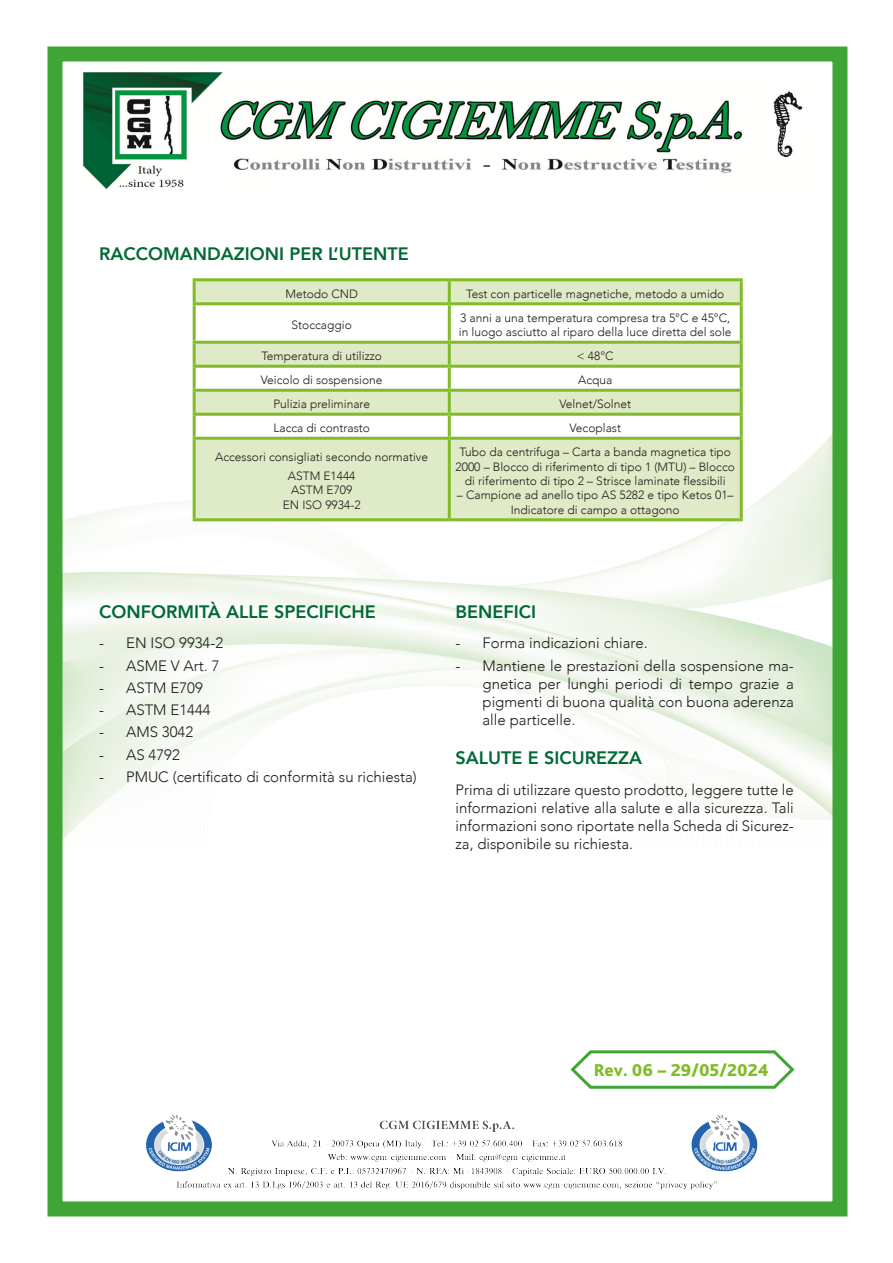
<style>
.page{position:relative;width:893px;height:1263px;background:#fff}
.page>*{position:absolute;margin:0;border:0;box-sizing:border-box;transform-origin:0 0}
.t1{font:800 18px "Avenir";color:#006935}
.t2{font:800 18px "Bliss Pro";color:#81bb27}
.t3{font:300 15px/18px "Avenir";color:#1d1d1b;text-align:justify}
.t4{font:300 12px/14.4px "Avenir";color:#1d1d1b;text-align:center}
</style>
<div class="page">
<div style="left:48px;top:46px;width:799px;height:1170px;border:15px solid #3fa535"></div>
<img style="left:82px;top:72px;width:721px;height:119px">
<img style="left:109px;top:1114px;width:676px;height:87px">
<svg style="left:570px;top:1050px;width:225px;height:39px"></svg>
<svg style="left:196px;top:281px;width:544px;height:237px;fill:#dfebc6"></svg>
<hr style="left:449px;top:278px;width:294px;height:3px;background:#81bb27">
<hr style="left:740px;top:281px;width:3px;height:21px;background:#81bb27">
<hr style="left:449px;top:302px;width:294px;height:3px;background:#81bb27">
<hr style="left:740px;top:305px;width:3px;height:36px;background:#81bb27">
<hr style="left:740px;top:344px;width:3px;height:21px;background:#81bb27">
<hr style="left:740px;top:392px;width:3px;height:21px;background:#81bb27">
<hr style="left:193px;top:413px;width:256px;height:3px;background:#81bb27">
<hr style="left:449px;top:413px;width:294px;height:3px;background:#81bb27">
<hr style="left:740px;top:416px;width:3px;height:21px;background:#81bb27">
<hr style="left:193px;top:437px;width:256px;height:3px;background:#81bb27">
<hr style="left:449px;top:437px;width:294px;height:3px;background:#81bb27">
<hr style="left:740px;top:440px;width:3px;height:78px;background:#81bb27">
<hr style="left:193px;top:518px;width:256px;height:3px;background:#81bb27">
<hr style="left:449px;top:518px;width:294px;height:3px;background:#81bb27">
<hr style="left:193px;top:341px;width:256px;height:3px;background:#81bb27">
<hr style="left:449px;top:341px;width:294px;height:3px;background:#81bb27">
<hr style="left:193px;top:365px;width:256px;height:3px;background:#81bb27">
<hr style="left:449px;top:365px;width:294px;height:3px;background:#81bb27">
<hr style="left:740px;top:368px;width:3px;height:21px;background:#81bb27">
<hr style="left:193px;top:389px;width:256px;height:3px;background:#81bb27">
<hr style="left:449px;top:389px;width:294px;height:3px;background:#81bb27">
<hr style="left:193px;top:278px;width:256px;height:3px;background:#81bb27">
<hr style="left:193px;top:281px;width:3px;height:21px;background:#81bb27">
<hr style="left:448px;top:281px;width:3px;height:21px;background:#81bb27">
<hr style="left:193px;top:302px;width:256px;height:3px;background:#81bb27">
<hr style="left:193px;top:305px;width:3px;height:36px;background:#81bb27">
<hr style="left:448px;top:305px;width:3px;height:36px;background:#81bb27">
<hr style="left:193px;top:344px;width:3px;height:21px;background:#81bb27">
<hr style="left:448px;top:344px;width:3px;height:21px;background:#81bb27">
<hr style="left:193px;top:368px;width:3px;height:21px;background:#81bb27">
<hr style="left:448px;top:368px;width:3px;height:21px;background:#81bb27">
<hr style="left:193px;top:392px;width:3px;height:21px;background:#81bb27">
<hr style="left:448px;top:392px;width:3px;height:21px;background:#81bb27">
<hr style="left:193px;top:416px;width:3px;height:21px;background:#81bb27">
<hr style="left:448px;top:416px;width:3px;height:21px;background:#81bb27">
<hr style="left:193px;top:440px;width:3px;height:78px;background:#81bb27">
<hr style="left:448px;top:440px;width:3px;height:78px;background:#81bb27">
<p class="t1" style="left:99px;top:239px;width:311px">RACCOMANDAZIONI PER L’UTENTE</p>
<p class="t4" style="left:285px;top:286px;width:74px">Metodo CND</p>
<p class="t4" style="left:466px;top:286px;width:260px">Test con particelle magnetiche, metodo a umido</p>
<p class="t4" style="left:292px;top:318px;width:62px">Stoccaggio</p>
<p class="t4" style="left:459px;top:310px;width:274px;text-align:left">3 anni a una temperatura compresa tra 5°C e 45°C, in luogo asciutto al riparo della luce diretta del sole</p>
<p class="t4" style="left:261px;top:349px;width:122px">Temperatura di utilizzo</p>
<p class="t4" style="left:577px;top:349px;width:38px">&lt; 48°C</p>
<p class="t4" style="left:261px;top:373px;width:123px">Veicolo di sospensione</p>
<p class="t4" style="left:578px;top:373px;width:36px">Acqua</p>
<p class="t4" style="left:273px;top:397px;width:98px">Pulizia preliminare</p>
<p class="t4" style="left:559px;top:397px;width:73px">Velnet/Solnet</p>
<p class="t4" style="left:273px;top:421px;width:98px">Lacca di contrasto</p>
<p class="t4" style="left:569px;top:421px;width:53px">Vecoplast</p>
<p class="t4" style="left:215px;top:450px;width:214px">Accessori consigliati secondo normative</p>
<p class="t4" style="left:288px;top:469px;width:69px">ASTM E1444</p>
<p class="t4" style="left:291px;top:483px;width:63px">ASTM E709</p>
<p class="t4" style="left:283px;top:497px;width:79px">EN ISO 9934-2</p>
<p class="t4" style="left:456px;top:445px;width:281px">Tubo da centrifuga – Carta a banda magnetica tipo<br>2000 – Blocco di riferimento di tipo 1 (MTU) – Blocco di riferimento di tipo 2 – Strisce laminate flessibili</p>
<p class="t4" style="left:457px;top:488px;width:278px">– Campione ad anello tipo AS 5282 e tipo Ketos 01–<br>Indicatore di campo a ottagono</p>
<p class="t1" style="left:99px;top:597px;width:278px">CONFORMITÀ ALLE SPECIFICHE</p>
<p class="t3" style="left:99px;top:634px;width:126px">- EN ISO 9934-2</p>
<p class="t3" style="left:99px;top:656px;width:122px">- ASME V Art. 7</p>
<p class="t3" style="left:99px;top:679px;width:105px">- ASTM E709</p>
<p class="t3" style="left:99px;top:701px;width:113px">- ASTM E1444</p>
<p class="t3" style="left:99px;top:723px;width:96px">- AMS 3042</p>
<p class="t3" style="left:99px;top:745px;width:82px">- AS 4792</p>
<p class="t3" style="left:99px;top:768px;width:319px">- PMUC (certificato di conformità su richiesta)</p>
<p class="t1" style="left:455px;top:597px;width:82px">BENEFICI</p>
<p class="t3" style="left:455px;top:634px;width:194px">- Forma indicazioni chiare.</p>
<p class="t3" style="left:482px;top:656px;width:313px;text-indent:-27px">- Mantiene le prestazioni della sospensione ma&shy;gnetica per lunghi periodi di tempo grazie a pigmenti di buona qualità con buona aderenza alle particelle.</p>
<p class="t1" style="left:455px;top:744px;width:188px">SALUTE E SICUREZZA</p>
<p class="t3" style="left:455px;top:781px;width:340px">Prima di utilizzare questo prodotto, leggere tutte le informazioni relative alla salute e alla sicurezza. Tali informazioni sono riportate nella Scheda di Sicurez&shy;za, disponibile su richiesta.</p>
<p class="t2" style="left:594px;top:1059px;width:177px">Rev. 06 − 29/05/2024</p>
</div>
